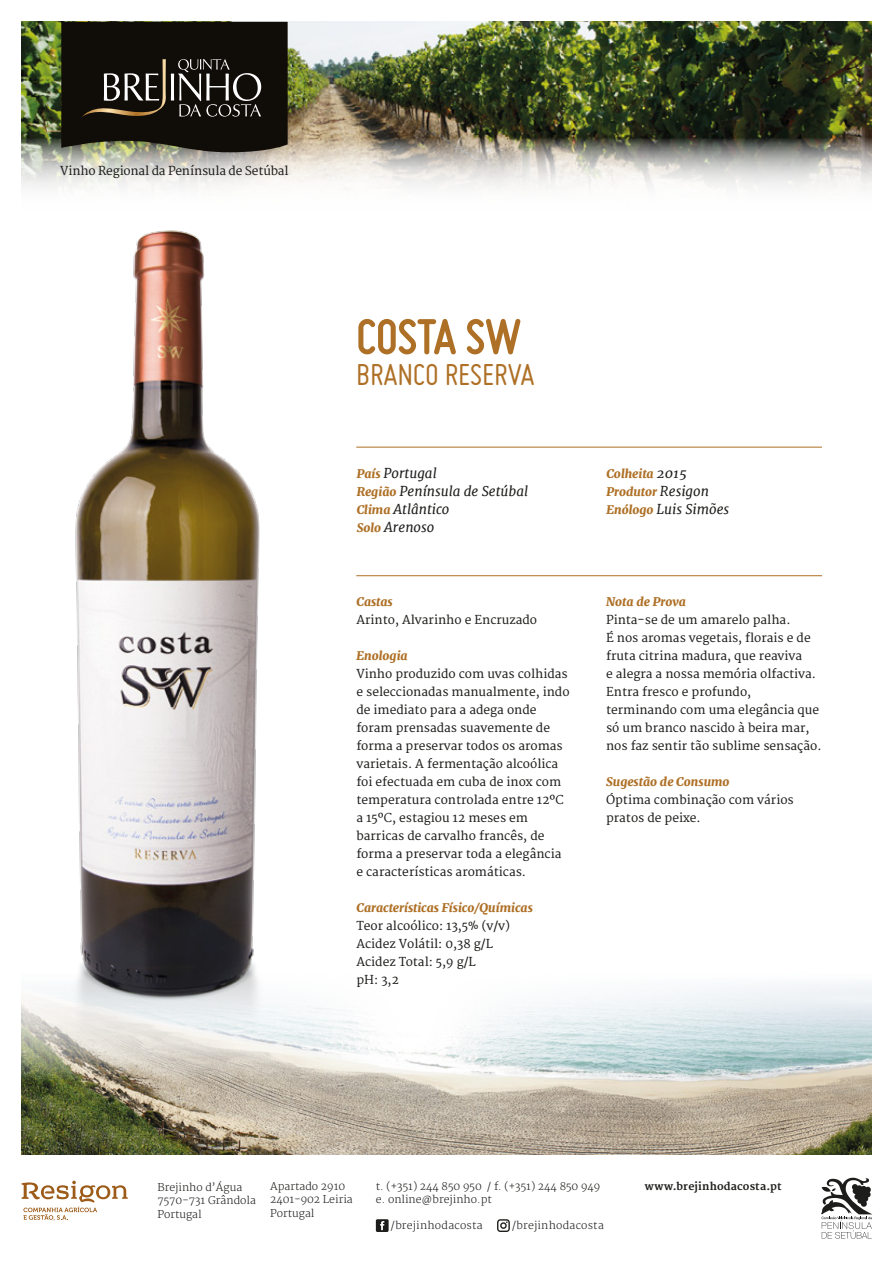
<style>
.page{position:relative;width:893px;height:1263px;background:#fff}
.page>*{position:absolute;margin:0;border:0;box-sizing:border-box;transform-origin:0 0}
.t1{font:700 52.5px "Miso";letter-spacing:-.01em;color:#ae7026}
.t2{font:33px "Miso";letter-spacing:-.01em;color:#ae7026}
.t3{font:italic 13.5px/18px "Merriweather";color:#1d1d1b}
.t4{font:12px/18px "Merriweather";color:#1d1d1b}
.t5{font:italic 800 12px/18px "Merriweather";color:#ae7026}
.t6{font:300 10.5px/13.5px "Merriweather";color:#1d1d1b}
.t7{font:300 10.5px "Merriweather";letter-spacing:.02em;color:#1d1d1b}
.t8{font:700 10.5px "Merriweather";letter-spacing:.015em;color:#1d1d1b}
.s1{font-weight:800;font-size:12px;color:#ae7026}
.s2{font-weight:400;font-size:13.5px;color:#1d1d1b}
</style>
<div class="page">
<img style="left:21px;top:22px;width:851px;height:115px">
<img style="left:21px;top:137px;width:851px;height:51px">
<svg style="left:61px;top:22px;width:227px;height:130px"></svg>
<img style="left:22px;top:1081px;width:849px;height:74px">
<svg style="left:21px;top:983px;width:851px;height:98px"></svg>
<svg style="left:22px;top:1181px;width:106px;height:39px"></svg>
<svg style="left:821px;top:1178px;width:51px;height:61px"></svg>
<svg style="left:497px;top:1219px;width:13px;height:13px"></svg>
<svg style="left:376px;top:1219px;width:13px;height:13px"></svg>
<hr style="left:356px;top:575px;width:466px;height:1px;background:#ae7026">
<hr style="left:356px;top:447px;width:466px;height:1px;background:#ae7026">
<img style="left:58px;top:230px;width:215px;height:834px">
<p class="t4" style="left:60px;top:163px;width:230px">Vinho Regional da Península de Setúbal</p>
<h1 class="t1" style="left:356px;top:307px;width:167px">COSTA SW</h1>
<h2 class="t2" style="left:356px;top:356px;width:180px">BRANCO RESERVA</h2>
<p class="t3" style="left:357px;top:464px;width:173px"><span class="s1">País</span> Portugal<br><span class="s1">Região</span> Península de Setúbal<br><span class="s1">Clima</span> Atlântico<br><span class="s1">Solo</span> Arenoso</p>
<p class="t5" style="left:356px;top:592px;width:38px">Castas</p>
<p class="t4" style="left:356px;top:611px;width:182px">Arinto, Alvarinho e Encruzado</p>
<p class="t5" style="left:356px;top:646px;width:53px">Enologia</p>
<p class="t4" style="left:356px;top:665px;width:215px">Vinho produzido com uvas colhidas e seleccionadas manualmente, indo de imediato para a adega onde foram prensadas suavemente de forma a preservar todos os aromas varietais. A fermentação alcoólica foi efectuada em cuba de inox com temperatura controlada entre 12ºC a 15ºC, estagiou 12 meses em barricas de carvalho francês, de forma a preservar toda a elegância e características aromáticas.</p>
<p class="t5" style="left:356px;top:898px;width:178px">Características Físico/Químicas</p>
<p class="t4" style="left:356px;top:917px;width:155px">Teor alcoólico: 13,5% (v/v)<br>Acidez Volátil: 0,38 g/L<br>Acidez Total: 5,9 g/L<br>pH: 3,2</p>
<p class="t5" style="left:606px;top:465px;width:104px">Colheita <span class="s2">2015<br></span>Produtor <span class="s2">Resigon</span></p>
<p class="t3" style="left:606px;top:500px;width:124px"><span class="s1">Enólogo</span> Luis Simões</p>
<p class="t5" style="left:606px;top:592px;width:81px">Nota de Prova</p>
<p class="t4" style="left:606px;top:611px;width:217px">Pinta-se de um amarelo palha.<br>É nos aromas vegetais, florais e de fruta citrina madura, que reaviva<br>e alegra a nossa memória olfactiva.<br>Entra fresco e profundo, terminando com uma elegância que só um branco nascido à beira mar, nos faz sentir tão sublime sensação.</p>
<p class="t5" style="left:606px;top:772px;width:125px">Sugestão de Consumo</p>
<p class="t4" style="left:606px;top:791px;width:189px">Óptima combinação com vários pratos de peixe.</p>
<p class="t6" style="left:157px;top:1180px;width:100px">Brejinho d’Água<br>7570-731 Grândola<br>Portugal</p>
<p class="t6" style="left:270px;top:1180px;width:84px">Apartado 2910<br>2401-902 Leiria<br>Portugal</p>
<p class="t6" style="left:376px;top:1180px;width:226px">t. (+351) 244 850 950 / f. (+351) 244 850 949</p>
<p class="t8" style="left:645px;top:1180px;width:138px">www.brejinhodacosta.pt</p>
<p class="t6" style="left:376px;top:1193px;width:118px">e. online@brejinho.pt</p>
<p class="t7" style="left:391px;top:1219px;width:93px">/brejinhodacosta</p>
<p class="t7" style="left:512px;top:1219px;width:93px">/brejinhodacosta</p>
</div>
